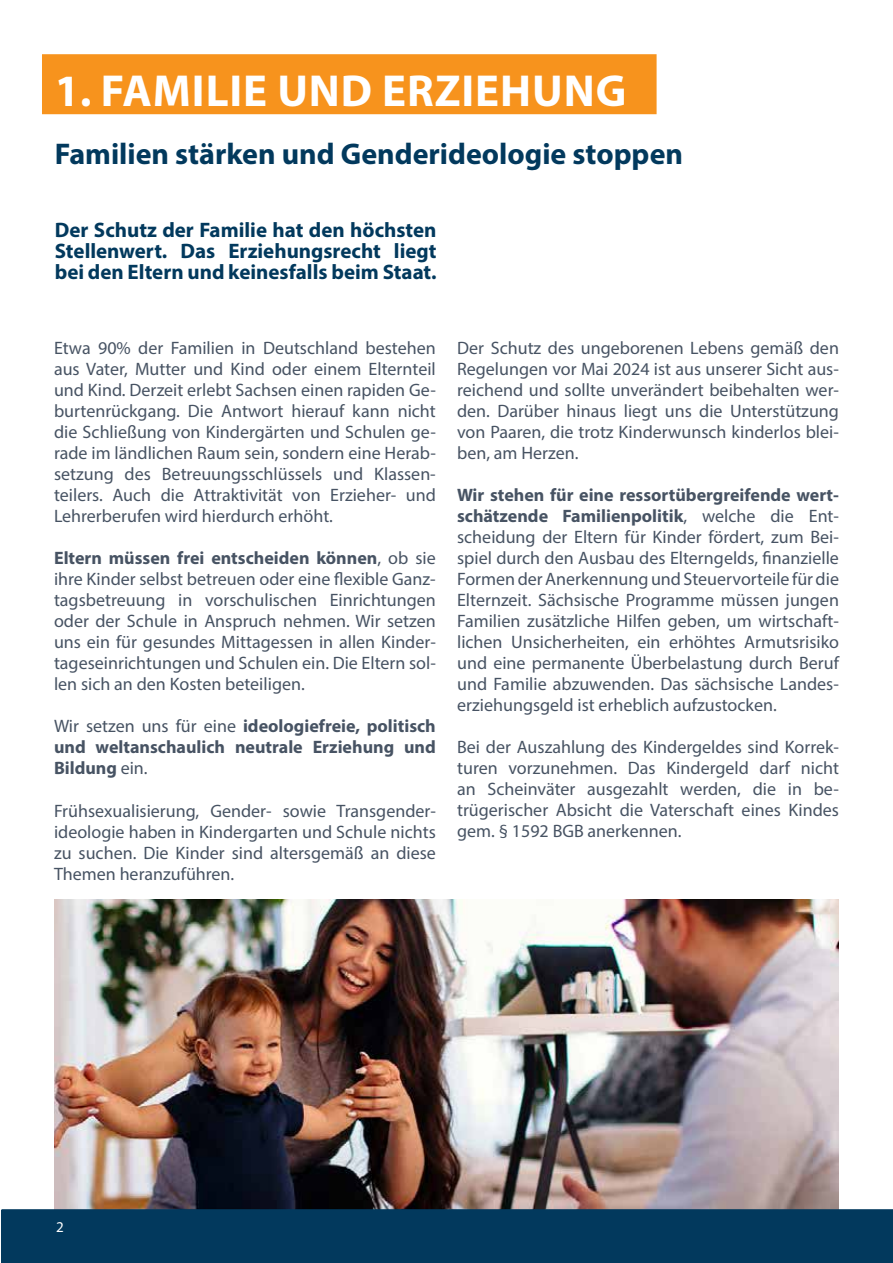
<style>
.page{position:relative;width:893px;height:1263px;background:#fff}
.page>*{position:absolute;margin:0;border:0;box-sizing:border-box;transform-origin:0 0}
.t1{font:700 45px "Myriad Pro";letter-spacing:.02em;color:#fff}
.t2{font:700 30px "Myriad Pro";color:#02395d}
.t3{font:700 21px/21px "Myriad Pro";color:#02395d;text-align:justify}
.t4{font:18px/21px "Myriad Pro";color:#475363;text-align:justify}
.t5{font:700 18px/21px "Myriad Pro";color:#475363;text-align:justify}
.t6{font:15px "Myriad Pro";color:#fff}
.s1{font-weight:700}
.s2{font-weight:400}
</style>
<div class="page">
<img style="left:54px;top:899px;width:785px;height:310px">
<div style="left:2px;top:1210px;width:891px;height:52px;background:#02395d"></div>
<div style="left:1px;top:1209px;width:892px;height:54px;border:2px solid #02395d"></div>
<div style="left:42px;top:54px;width:615px;height:60px;background:#f7931d"></div>
<h1 class="t1" style="left:55px;top:61px;width:573px">1. FAMILIE UND ERZIEHUNG</h1>
<h2 class="t2" style="left:55px;top:135px;width:630px">Familien stärken und Genderideologie stoppen</h2>
<p class="t3" style="left:55px;top:219px;width:383px">Der Schutz der Familie hat den höchsten Stellenwert. Das Erziehungsrecht liegt bei den Eltern und keinesfalls beim Staat.</p>
<p class="t4" style="left:54px;top:337px;width:383px">Etwa 90% der Familien in Deutschland bestehen aus Vater, Mutter und Kind oder einem Elternteil und Kind. Derzeit erlebt Sachsen einen rapiden Ge&shy;burtenrückgang. Die Antwort hierauf kann nicht die Schließung von Kindergärten und Schulen ge&shy;rade im ländlichen Raum sein, sondern eine Herab&shy;setzung des Betreuungsschlüssels und Klassen&shy;teilers. Auch die Attraktivität von Erzieher- und Lehrerberufen wird hierdurch erhöht.</p>
<p class="t4" style="left:54px;top:547px;width:383px"><span class="s1">Eltern müssen frei entscheiden können</span>, ob sie ihre Kinder selbst betreuen oder eine flexible Ganz&shy;tagsbetreuung in vorschulischen Einrichtungen oder der Schule in Anspruch nehmen. Wir setzen uns ein für gesundes Mittagessen in allen Kinder&shy;tageseinrichtungen und Schulen ein. Die Eltern sol&shy;len sich an den Kosten beteiligen.</p>
<p class="t5" style="left:54px;top:715px;width:383px"><span class="s2">Wir setzen uns für eine</span> ideologiefreie, politisch und weltanschaulich neutrale Erziehung und Bildung <span class="s2">ein.</span></p>
<p class="t4" style="left:54px;top:800px;width:383px">Frühsexualisierung, Gender- sowie Transgender&shy;ideologie haben in Kindergarten und Schule nichts zu suchen. Die Kinder sind altersgemäß an diese Themen heranzuführen.</p>
<p class="t4" style="left:457px;top:337px;width:383px">Der Schutz des ungeborenen Lebens gemäß den Regelungen vor Mai 2024 ist aus unserer Sicht aus&shy;reichend und sollte unverändert beibehalten wer&shy;den. Darüber hinaus liegt uns die Unterstützung von Paaren, die trotz Kinderwunsch kinderlos blei&shy;ben, am Herzen.</p>
<p class="t4" style="left:457px;top:484px;width:383px"><span class="s1">Wir stehen für eine ressortübergreifende wert&shy;schätzende Familienpolitik</span>, welche die Ent&shy;scheidung der Eltern für Kinder fördert, zum Bei&shy;spiel durch den Ausbau des Elterngelds, finanzielle Formen der Anerkennung und Steuervorteile für die Elternzeit. Sächsische Programme müssen jungen Familien zusätzliche Hilfen geben, um wirtschaft&shy;lichen Unsicherheiten, ein erhöhtes Armutsrisiko und eine permanente Überbelastung durch Beruf und Familie abzuwenden. Das sächsische Landes&shy;erziehungsgeld ist erheblich aufzustocken.</p>
<p class="t4" style="left:457px;top:736px;width:383px">Bei der Auszahlung des Kindergeldes sind Korrek&shy;turen vorzunehmen. Das Kindergeld darf nicht an Scheinväter ausgezahlt werden, die in be&shy;trügerischer Absicht die Vaterschaft eines Kindes gem. § 1592 BGB anerkennen.</p>
<p class="t6" style="left:56px;top:1217px;width:9px">2</p>
</div>
